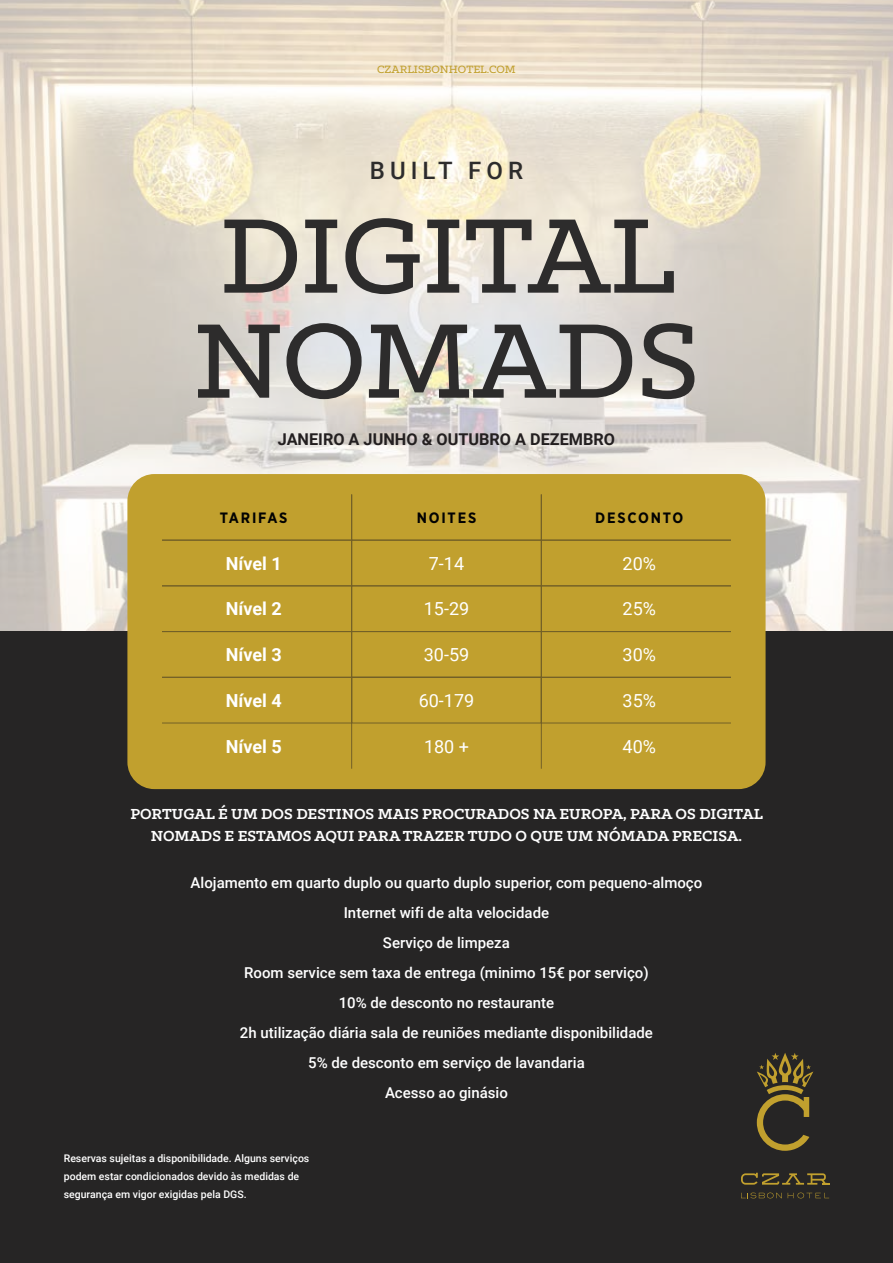
<style>
.page{position:relative;width:893px;height:1263px;background:#fff}
.page>*{position:absolute;margin:0;border:0;box-sizing:border-box;transform-origin:0 0}
.t1{font:500 120px/105px "Klinic Slab";color:#2d2c2c}
.t2{font:500 24px "Roboto";letter-spacing:.21em;color:#2d2c2c}
.t3{font:18px "Roboto";color:#fff}
.t4{font:700 18px "Roboto";color:#fff}
.t5{font:700 16.5px/22.5px "Klinic Slab";color:#fff;text-align:center}
.t6{font:700 16.2px "Roboto";color:#231f20}
.t7{font:500 15px/30px "Roboto";color:#fff;text-align:center}
.t8{font:700 15px "Gotham Narrow";letter-spacing:.12em;color:#020202}
.t9{font:500 12px "Klinic Slab";color:#c1a02e}
.t10{font:500 10.5px/18px "Roboto";color:#fff}
</style>
<div class="page">
<img style="left:0;top:0;width:893px;height:631px">
<div style="left:0;top:631px;width:893px;height:632px;background:#262525"></div>
<div style="left:127px;top:474px;width:638px;height:315px;background:#c1a02e;border-radius:27px"></div>
<svg style="left:162px;top:494px;width:190px;height:46px"></svg>
<svg style="left:541px;top:494px;width:190px;height:46px"></svg>
<svg style="left:162px;top:676px;width:190px;height:93px"></svg>
<svg style="left:541px;top:676px;width:190px;height:93px"></svg>
<svg style="left:757px;top:1053px;width:56px;height:98px"></svg>
<svg style="left:741px;top:1192px;width:41px;height:6px"></svg>
<svg style="left:788px;top:1192px;width:41px;height:6px"></svg>
<svg style="left:741px;top:1173px;width:88px;height:12px"></svg>
<p class="t9" style="left:377px;top:61px;width:140px">CZARLISBONHOTEL.COM</p>
<h2 class="t2" style="left:370px;top:153px;width:155px">BUILT FOR</h2>
<h1 class="t1" style="left:193px;top:200px;width:508px">DIGITAL<br>NOMADS</h1>
<p class="t6" style="left:278px;top:428px;width:339px">JANEIRO A JUNHO &amp; OUTUBRO A DEZEMBRO</p>
<p class="t8" style="left:220px;top:508px;width:69px">TARIFAS</p>
<p class="t8" style="left:417px;top:508px;width:61px">NOITES</p>
<p class="t8" style="left:595px;top:508px;width:90px">DESCONTO</p>
<p class="t4" style="left:226px;top:551px;width:57px">Nível 1</p>
<p class="t3" style="left:429px;top:551px;width:37px">7-14</p>
<p class="t3" style="left:623px;top:551px;width:35px">20%</p>
<p class="t4" style="left:226px;top:596px;width:57px">Nível 2</p>
<p class="t3" style="left:424px;top:596px;width:47px">15-29</p>
<p class="t3" style="left:623px;top:596px;width:35px">25%</p>
<p class="t4" style="left:226px;top:642px;width:57px">Nível 3</p>
<p class="t3" style="left:424px;top:642px;width:47px">30-59</p>
<p class="t3" style="left:623px;top:642px;width:35px">30%</p>
<p class="t4" style="left:226px;top:688px;width:57px">Nível 4</p>
<p class="t3" style="left:419px;top:688px;width:57px">60-179</p>
<p class="t3" style="left:623px;top:688px;width:35px">35%</p>
<p class="t4" style="left:226px;top:733px;width:57px">Nível 5</p>
<p class="t3" style="left:424px;top:733px;width:47px">180 +</p>
<p class="t3" style="left:623px;top:733px;width:35px">40%</p>
<p class="t5" style="left:130px;top:802px;width:634px">PORTUGAL É UM DOS DESTINOS MAIS PROCURADOS NA EUROPA, PARA OS DIGITAL<br>NOMADS E ESTAMOS AQUI PARA TRAZER TUDO O QUE UM NÓMADA PRECISA.</p>
<p class="t7" style="left:191px;top:867px;width:513px">Alojamento em quarto duplo ou quarto duplo superior, com pequeno-almoço Internet wifi de alta velocidade<br>Serviço de limpeza<br>Room service sem taxa de entrega (minimo 15€ por serviço)<br>10% de desconto no restaurante<br>2h utilização diária sala de reuniões mediante disponibilidade<br>5% de desconto em serviço de lavandaria<br>Acesso ao ginásio</p>
<p class="t10" style="left:64px;top:1149px;width:247px">Reservas sujeitas a disponibilidade. Alguns serviços podem estar condicionados devido às medidas de segurança em vigor exigidas pela DGS.</p>
</div>
